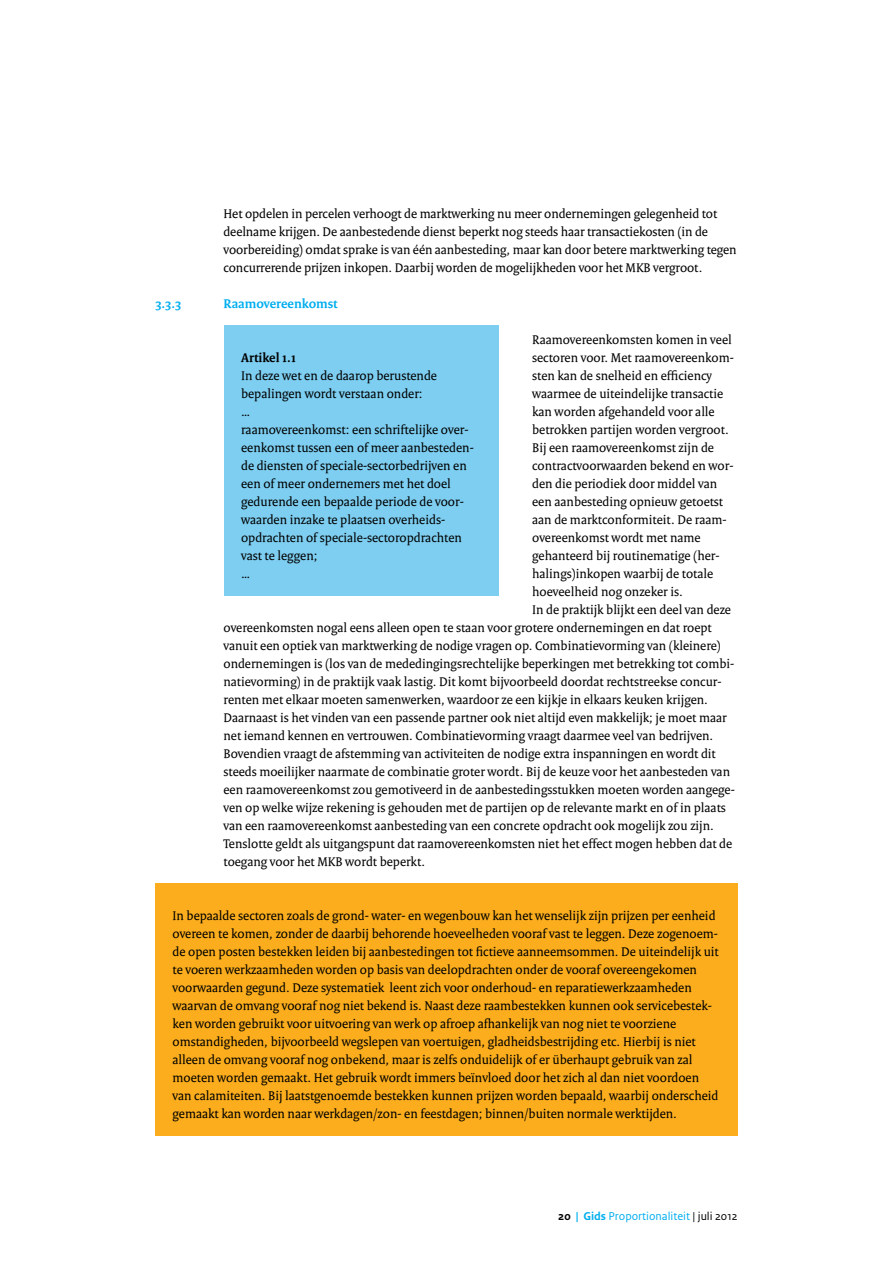
<style>
.page{position:relative;width:893px;height:1263px;background:#fff}
.page>*{position:absolute;margin:0;border:0;box-sizing:border-box;transform-origin:0 0}
.t1{font:13.5px/18px "Rijksoverheid Serif";color:#000}
.t2{font:700 13.5px "Rijksoverheid Serif";color:#00aeef}
.t3{font:700 13.5px "Rijksoverheid Serif";color:#000}
.t4{font:12px "Rijksoverheid Sans Text";color:#00aeef}
.s1{font-weight:700;color:#000}
.s2{font-weight:700}
.s3{color:#000}
</style>
<div class="page">
<div style="left:156px;top:884px;width:581px;height:252px;background:#fbad1d"></div>
<div style="left:224px;top:326px;width:274px;height:270px;background:#7dcef1"></div>
<p class="t1" style="left:223px;top:204px;width:515px">Het opdelen in percelen verhoogt de marktwerking nu meer ondernemingen gelegenheid tot deelname krijgen. De aanbestedende dienst beperkt nog steeds haar transactiekosten (in de voorbereiding) omdat sprake is van één aanbesteding, maar kan door betere marktwerking tegen concurrerende prijzen inkopen. Daarbij worden de mogelijkheden voor het MKB vergroot.</p>
<p class="t2" style="left:155px;top:295px;width:27px">3.3.3</p>
<p class="t2" style="left:223px;top:295px;width:116px">Raamovereenkomst</p>
<p class="t1" style="left:532px;top:330px;width:201px">Raamovereenkomsten komen in veel</p>
<p class="t1" style="left:532px;top:348px;width:203px">sectoren voor. Met raamovereenkom-</p>
<p class="t1" style="left:532px;top:366px;width:181px">sten kan de snelheid en efficiency</p>
<p class="t1" style="left:532px;top:384px;width:192px">waarmee de uiteindelijke transactie</p>
<p class="t1" style="left:532px;top:402px;width:184px">kan worden afgehandeld voor alle</p>
<p class="t1" style="left:532px;top:420px;width:198px">betrokken partijen worden vergroot.</p>
<p class="t1" style="left:532px;top:438px;width:183px">Bij een raamovereenkomst zijn de</p>
<p class="t1" style="left:532px;top:456px;width:203px">contractvoorwaarden bekend en wor-</p>
<p class="t1" style="left:532px;top:474px;width:186px">den die periodiek door middel van</p>
<p class="t1" style="left:532px;top:492px;width:192px">een aanbesteding opnieuw getoetst</p>
<p class="t1" style="left:532px;top:510px;width:196px">aan de marktconformiteit. De raam-</p>
<p class="t1" style="left:532px;top:528px;width:170px">overeenkomst wordt met name</p>
<p class="t1" style="left:532px;top:546px;width:189px">gehanteerd bij routinematige (her-</p>
<p class="t1" style="left:532px;top:564px;width:183px">halings)inkopen waarbij de totale</p>
<p class="t1" style="left:532px;top:582px;width:152px">hoeveelheid nog onzeker is.</p>
<p class="t1" style="left:532px;top:600px;width:200px">In de praktijk blijkt een deel van deze</p>
<p class="t1" style="left:223px;top:618px;width:490px">overeenkomsten nogal eens alleen open te staan voor grotere ondernemingen en dat roept</p>
<p class="t1" style="left:223px;top:636px;width:499px">vanuit een optiek van marktwerking de nodige vragen op. Combinatievorming van (kleinere)</p>
<p class="t1" style="left:223px;top:654px;width:512px">ondernemingen is (los van de mededingingsrechtelijke beperkingen met betrekking tot combi-</p>
<p class="t1" style="left:223px;top:672px;width:499px">natievorming) in de praktijk vaak lastig. Dit komt bijvoorbeeld doordat rechtstreekse concur-</p>
<p class="t1" style="left:223px;top:690px;width:486px">renten met elkaar moeten samenwerken, waardoor ze een kijkje in elkaars keuken krijgen.</p>
<p class="t1" style="left:223px;top:708px;width:505px">Daarnaast is het vinden van een passende partner ook niet altijd even makkelijk; je moet maar</p>
<p class="t1" style="left:223px;top:726px;width:491px">net iemand kennen en vertrouwen. Combinatievorming vraagt daarmee veel van bedrijven.</p>
<p class="t1" style="left:223px;top:744px;width:494px">Bovendien vraagt de afstemming van activiteiten de nodige extra inspanningen en wordt dit</p>
<p class="t1" style="left:223px;top:762px;width:508px">steeds moeilijker naarmate de combinatie groter wordt. Bij de keuze voor het aanbesteden van</p>
<p class="t1" style="left:223px;top:780px;width:513px">een raamovereenkomst zou gemotiveerd in de aanbestedingsstukken moeten worden aangege-</p>
<p class="t1" style="left:223px;top:798px;width:504px">ven op welke wijze rekening is gehouden met de partijen op de relevante markt en of in plaats</p>
<p class="t1" style="left:223px;top:816px;width:492px">van een raamovereenkomst aanbesteding van een concrete opdracht ook mogelijk zou zijn.</p>
<p class="t1" style="left:223px;top:834px;width:510px">Tenslotte geldt als uitgangspunt dat raamovereenkomsten niet het effect mogen hebben dat de</p>
<p class="t1" style="left:223px;top:852px;width:203px">toegang voor het MKB wordt beperkt.</p>
<p class="t3" style="left:241px;top:349px;width:56px">Artikel 1.1</p>
<p class="t1" style="left:241px;top:366px;width:234px">In deze wet en de daarop berustende bepalingen wordt verstaan onder:<br>…<br>raamovereenkomst: een schriftelijke over&shy;eenkomst tussen een of meer aanbesteden&shy;de diensten of speciale-sectorbedrijven en een of meer ondernemers met het doel gedurende een bepaalde periode de voor&shy;waarden inzake te plaatsen overheids&shy;opdrachten of speciale-sectoropdrachten vast te leggen;<br>…</p>
<p class="t1" style="left:173px;top:906px;width:548px">In bepaalde sectoren zoals de grond- water- en wegenbouw kan het wenselijk zijn prijzen per eenheid overeen te komen, zonder de daarbij behorende hoeveelheden vooraf vast te leggen. Deze zogenoem&shy;de open posten bestekken leiden bij aanbestedingen tot fictieve aanneemsommen. De uiteindelijk uit te voeren werkzaamheden worden op basis van deelopdrachten onder de vooraf overeengekomen voorwaarden gegund. Deze systematiek leent zich voor onderhoud- en reparatiewerkzaamheden waarvan de omvang vooraf nog niet bekend is. Naast deze raambestekken kunnen ook servicebestek&shy;ken worden gebruikt voor uitvoering van werk op afroep afhankelijk van nog niet te voorziene omstandigheden, bijvoorbeeld wegslepen van voertuigen, gladheidsbestrijding etc. Hierbij is niet alleen de omvang vooraf nog onbekend, maar is zelfs onduidelijk of er überhaupt gebruik van zal moeten worden gemaakt. Het gebruik wordt immers beïnvloed door het zich al dan niet voordoen van calamiteiten. Bij laatstgenoemde bestekken kunnen prijzen worden bepaald, waarbij onderscheid gemaakt kan worden naar werkdagen/zon- en feestdagen; binnen/buiten normale werktijden.</p>
<p class="t4" style="left:558px;top:1209px;width:181px"><span class="s1">20</span> <span class="s2">| Gids</span> Proportionaliteit <span class="s3">| juli 2012</span></p>
</div>
